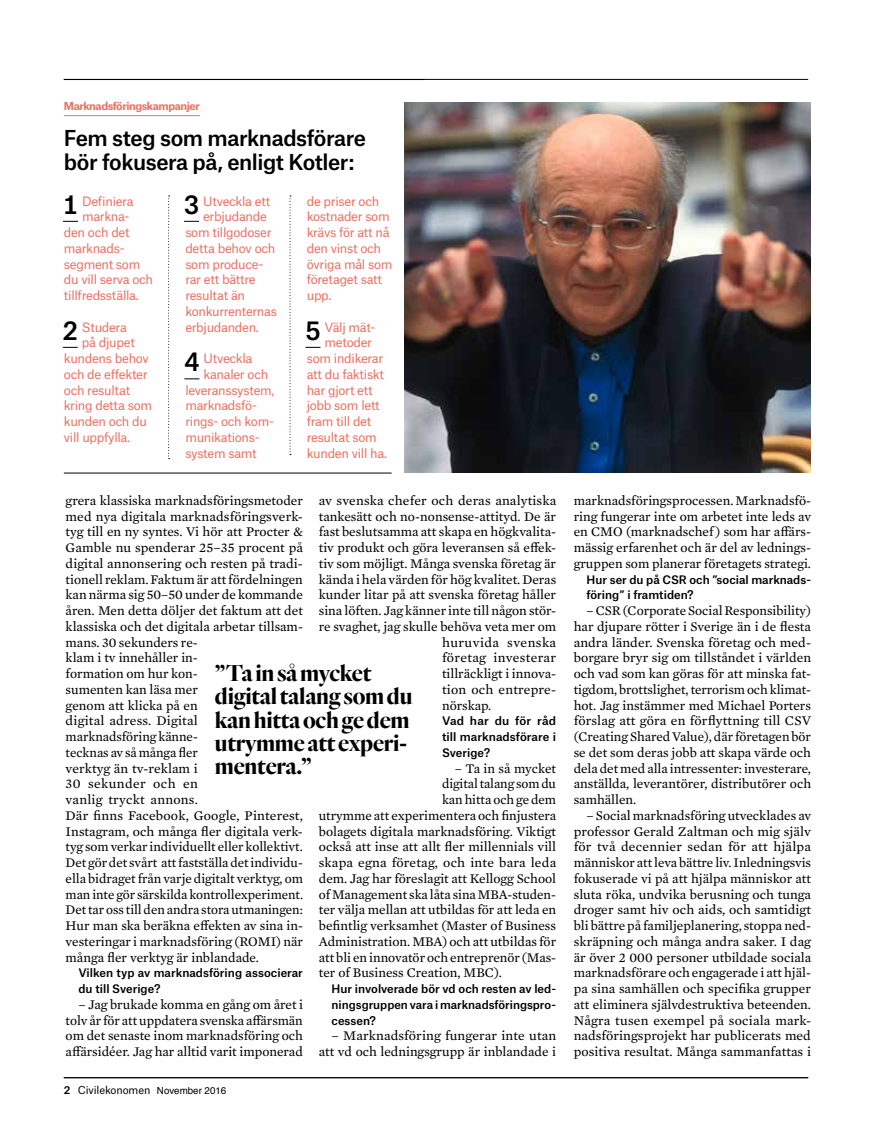
<style>
.page{position:relative;width:872px;height:1127px;background:#fff}
.page>*{position:absolute;margin:0;border:0;box-sizing:border-box;transform-origin:0 0}
.t1{font:700 24px/23.4px "Quarto";letter-spacing:-.01em;color:#000001}
.t2{font:500 21px/24px "Atlas Grotesk";letter-spacing:-.02em;color:#000001}
.t3{font:13.5px/15.8px "Mercury Text G2";color:#000001;text-align:justify}
.t4{font:13.5px "Mercury Text G2";letter-spacing:.025em;color:#000001}
.t5{font:13.5px "Mercury Text G2";letter-spacing:.03em;color:#000001}
.t6{font:12.3px/15.8px "Atlas Grotesk";letter-spacing:-.025em;color:#ed6e60}
.t7{font:500 11.25px/15.8px "Atlas Grotesk";color:#000001}
.t8{font:700 10.5px "Atlas Grotesk";letter-spacing:-.04em;color:#ed6e60}
.t9{font:10.5px "Atlas Grotesk";letter-spacing:-.01em;color:#000001}
.t10{font:9.75px "Helvetica";color:#000001}
.s1{font-weight:500;font-size:24.9px;color:#000001}
.s2{font-weight:500}
</style>
<div class="page">
<hr style="left:64px;top:79px;width:744px;height:1px;background:#000001">
<hr style="left:64px;top:1077px;width:744px;height:1px;background:#000001">
<hr style="left:64px;top:473px;width:327px;height:1px;background:#000001">
<svg style="left:63px;top:221px;width:15px;height:1px"></svg>
<svg style="left:63px;top:347px;width:15px;height:1px"></svg>
<svg style="left:184px;top:221px;width:15px;height:1px"></svg>
<svg style="left:184px;top:379px;width:15px;height:1px"></svg>
<svg style="left:305px;top:347px;width:15px;height:1px"></svg>
<hr style="left:64px;top:115px;width:136px;height:1px;background:#ed6e60">
<svg style="left:168px;top:196px;width:2px;height:263px"></svg>
<svg style="left:289px;top:196px;width:2px;height:259px"></svg>
<img style="left:404px;top:102px;width:406px;height:371px">
<p class="t8" style="left:64px;top:97px;width:137px">Marknadsföringskampanjer</p>
<h2 class="t2" style="left:64px;top:124px;width:304px">Fem steg som marknadsförare bör fokusera på, enligt Kotler:</h2>
<p class="t6" style="left:63px;top:192px;width:72px"><span class="s1">1</span> Definiera</p>
<p class="t6" style="left:82px;top:207px;width:49px">markna-</p>
<p class="t6" style="left:64px;top:223px;width:67px">den och det</p>
<p class="t6" style="left:64px;top:239px;width:62px">marknads-</p>
<p class="t6" style="left:64px;top:255px;width:78px">segment som</p>
<p class="t6" style="left:64px;top:270px;width:91px">du vill serva och</p>
<p class="t6" style="left:64px;top:286px;width:76px">tillfredsställa.</p>
<p class="t6" style="left:63px;top:318px;width:66px"><span class="s1">2</span> Studera</p>
<p class="t6" style="left:82px;top:333px;width:54px">på djupet</p>
<p class="t6" style="left:64px;top:349px;width:87px">kundens behov</p>
<p class="t6" style="left:64px;top:365px;width:85px">och de effekter</p>
<p class="t6" style="left:64px;top:381px;width:68px">och resultat</p>
<p class="t6" style="left:64px;top:396px;width:90px">kring detta som</p>
<p class="t6" style="left:64px;top:412px;width:85px">kunden och du</p>
<p class="t6" style="left:64px;top:428px;width:68px">vill uppfylla.</p>
<p class="t6" style="left:184px;top:192px;width:88px"><span class="s1">3</span> Utveckla ett</p>
<p class="t6" style="left:203px;top:207px;width:65px">erbjudande</p>
<p class="t6" style="left:185px;top:223px;width:88px">som tillgodoser</p>
<p class="t6" style="left:185px;top:239px;width:91px">detta behov och</p>
<p class="t6" style="left:185px;top:255px;width:80px">som produce-</p>
<p class="t6" style="left:185px;top:270px;width:72px">rar ett bättre</p>
<p class="t6" style="left:185px;top:286px;width:61px">resultat än</p>
<p class="t6" style="left:185px;top:302px;width:93px">konkurrenternas</p>
<p class="t6" style="left:185px;top:318px;width:75px">erbjudanden.</p>
<p class="t6" style="left:184px;top:349px;width:70px"><span class="s1">4</span> Utveckla</p>
<p class="t6" style="left:203px;top:365px;width:66px">kanaler och</p>
<p class="t6" style="left:185px;top:381px;width:90px">leveranssystem,</p>
<p class="t6" style="left:185px;top:396px;width:73px">marknadsfö-</p>
<p class="t6" style="left:185px;top:412px;width:90px">rings- och kom-</p>
<p class="t6" style="left:185px;top:428px;width:76px">munikations-</p>
<p class="t6" style="left:185px;top:444px;width:73px">system samt</p>
<p class="t6" style="left:307px;top:192px;width:87px">de priser och kostnader som krävs för att nå den vinst och övriga mål som företaget satt upp.</p>
<p class="t6" style="left:305px;top:318px;width:71px"><span class="s1">5</span> Välj mät-</p>
<p class="t6" style="left:324px;top:333px;width:49px">metoder</p>
<p class="t6" style="left:307px;top:349px;width:78px">som indikerar</p>
<p class="t6" style="left:307px;top:365px;width:79px">att du faktiskt</p>
<p class="t6" style="left:307px;top:381px;width:67px">har gjort ett</p>
<p class="t6" style="left:307px;top:396px;width:75px">jobb som lett</p>
<p class="t6" style="left:307px;top:412px;width:66px">fram till det</p>
<p class="t6" style="left:307px;top:428px;width:71px">resultat som</p>
<p class="t6" style="left:307px;top:444px;width:82px">kunden vill ha.</p>
<p class="t3" style="left:319px;top:492px;width:239px">av svenska chefer och deras analytiska</p>
<p class="t3" style="left:319px;top:508px;width:239px">tankesätt och no-nonsense-attityd. De är</p>
<p class="t3" style="left:319px;top:524px;width:239px">fast beslutsamma att skapa en högkvalita-</p>
<p class="t3" style="left:319px;top:540px;width:239px">tiv produkt och göra leveransen så effek-</p>
<p class="t3" style="left:319px;top:555px;width:239px">tiv som möjligt. Många svenska företag är</p>
<p class="t3" style="left:319px;top:571px;width:239px">kända i hela värden för hög kvalitet. Deras</p>
<p class="t3" style="left:319px;top:587px;width:239px">kunder litar på att svenska företag håller</p>
<p class="t3" style="left:319px;top:603px;width:239px">sina löften. Jag känner inte till någon stör-</p>
<p class="t3" style="left:319px;top:618px;width:239px">re svaghet, jag skulle behöva veta mer om</p>
<p class="t5" style="left:442px;top:634px;width:116px">huruvida svenska</p>
<p class="t4" style="left:442px;top:650px;width:116px">företag investerar</p>
<p class="t3" style="left:442px;top:666px;width:116px">tillräckligt i innova-</p>
<p class="t3" style="left:442px;top:681px;width:116px">tion och entrepre-</p>
<p class="t3" style="left:442px;top:697px;width:51px">nörskap.</p>
<p class="t7" style="left:442px;top:712px;width:116px;text-align:justify">Vad har du för råd till marknadsförare i Sverige?</p>
<p class="t3" style="left:455px;top:760px;width:103px">– Ta in så mycket</p>
<p class="t3" style="left:442px;top:776px;width:115px">digital talang som du</p>
<p class="t3" style="left:442px;top:792px;width:116px">kan hitta och ge dem</p>
<p class="t3" style="left:319px;top:807px;width:239px">utrymme att experimentera och finjustera</p>
<p class="t3" style="left:319px;top:823px;width:239px">bolagets digitala marknadsföring. Viktigt</p>
<p class="t3" style="left:319px;top:839px;width:239px">också att inse att allt fler millennials vill</p>
<p class="t3" style="left:319px;top:855px;width:239px">skapa egna företag, och inte bara leda</p>
<p class="t3" style="left:319px;top:870px;width:239px">dem. Jag har föreslagit att Kellogg School</p>
<p class="t3" style="left:319px;top:886px;width:239px">of Management ska låta sina MBA-studen-</p>
<p class="t3" style="left:319px;top:902px;width:239px">ter välja mellan att utbildas för att leda en</p>
<p class="t3" style="left:319px;top:918px;width:239px">befintlig verksamhet (Master of Business</p>
<p class="t3" style="left:319px;top:933px;width:239px">Administration. MBA) och att utbildas för</p>
<p class="t3" style="left:319px;top:949px;width:239px">att bli en innovatör och entreprenör (Mas-</p>
<p class="t3" style="left:319px;top:965px;width:185px">ter of Business Creation, MBC).</p>
<p class="t7" style="left:331px;top:980px;width:226px;text-align:justify">Hur involverade bör vd och resten av led&shy;ningsgruppen vara i marknadsföringspro&shy;cessen?</p>
<p class="t3" style="left:319px;top:1028px;width:239px;text-align:right">– Marknadsföring fungerar inte utan att vd och ledningsgrupp är inblandade i</p>
<p class="t3" style="left:66px;top:492px;width:239px;text-align:left">grera klassiska marknadsföringsmetoder med nya digitala marknadsföringsverk&shy;tyg till en ny syntes. Vi hör att Procter &amp; Gamble nu spenderar 25–35 procent på digital annonsering och resten på tradi&shy;tionell reklam. Faktum är att fördelningen kan närma sig 50–50 under de kommande åren. Men detta döljer det faktum att det klassiska och det digitala arbetar tillsam&shy;mans. 30 sekunders re-<br>klam i tv innehåller in-<br>formation om hur kon-<br>sumenten kan läsa mer<br>genom att klicka på en<br>digital adress. Digital<br>marknadsföring känne-<br>tecknas av så många fler<br>verktyg än tv-reklam i<br>30 sekunder och en<br>vanlig tryckt annons.<br>Där finns Facebook, Google, Pinterest, Instagram, och många fler digitala verk&shy;tyg som verkar individuellt eller kollektivt.<br>Det gör det svårt att fastställa det individu&shy;ella bidraget från varje digitalt verktyg, om man inte gör särskilda kontrollexperiment.<br>Det tar oss till den andra stora utmaningen:<br>Hur man ska beräkna effekten av sina in&shy;vesteringar i marknadsföring (ROMI) när många fler verktyg är inblandade.</p>
<p class="t7" style="left:78px;top:964px;width:226px">Vilken typ av marknadsföring associerar du till Sverige?</p>
<p class="t3" style="left:66px;top:996px;width:239px;text-indent:13px">– Jag brukade komma en gång om året i tolv år för att uppdatera svenska affärsmän om det senaste inom marknadsföring och affärsidéer. Jag har alltid varit imponerad</p>
<h1 class="t1" style="left:215px;top:661px;width:199px">”Ta in så mycket digital talang som du kan hitta och ge dem utrymme att experi&shy;mentera.”</h1>
<p class="t9" style="left:64px;top:1082px;width:88px"><span class="s2">2</span> Civilekonomen</p>
<p class="t10" style="left:157px;top:1086px;width:71px">November 2016</p>
<p class="t3" style="left:574px;top:492px;width:239px">marknadsföringsprocessen. Marknadsfö&shy;ring fungerar inte om arbetet inte leds av en CMO (marknadschef ) som har affärs&shy;mässig erfarenhet och är del av lednings&shy;gruppen som planerar företagets strategi.</p>
<p class="t7" style="left:586px;top:570px;width:226px">Hur ser du på CSR och ”social marknads&shy;föring” i framtiden?</p>
<p class="t3" style="left:574px;top:603px;width:239px;text-indent:13px">– CSR (Corporate Social Responsibility) har djupare rötter i Sverige än i de flesta andra länder. Svenska företag och med&shy;borgare bryr sig om tillståndet i världen och vad som kan göras för att minska fat&shy;tigdom, brottslighet, terrorism och klimat&shy;hot. Jag instämmer med Michael Porters förslag att göra en förflyttning till CSV (Creating Shared Value), där företagen bör se det som deras jobb att skapa värde och dela det med alla intressenter: investerare, anställda, leverantörer, distributörer och samhällen.</p>
<p class="t3" style="left:574px;top:807px;width:239px;text-indent:13px">– Social marknadsföring utvecklades av professor Gerald Zaltman och mig själv för två decennier sedan för att hjälpa människor att leva bättre liv. Inledningsvis fokuserade vi på att hjälpa människor att sluta röka, undvika berusning och tunga droger samt hiv och aids, och samtidigt bli bättre på familjeplanering, stoppa ned&shy;skräpning och många andra saker. I dag är över 2 000 personer utbildade sociala marknadsförare och engagerade i att hjäl&shy;pa sina samhällen och specifika grupper att eliminera självdestruktiva beteenden.<br>Några tusen exempel på sociala mark&shy;nadsföringsprojekt har publicerats med positiva resultat. Många sammanfattas i</p>
</div>
